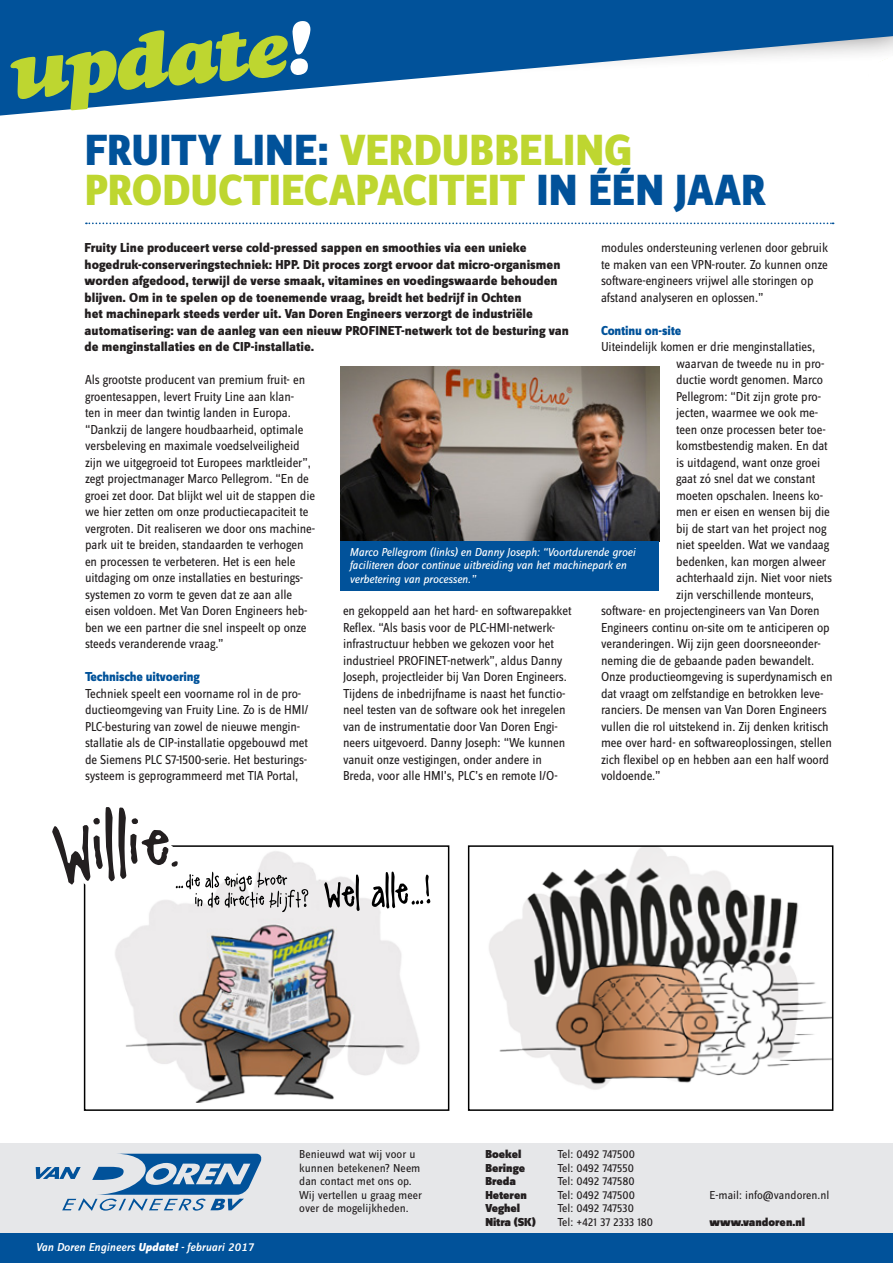
<style>
.page{position:relative;width:893px;height:1263px;background:#fff}
.page>*{position:absolute;margin:0;border:0;box-sizing:border-box;transform-origin:0 0}
.t1{font:italic 77.4px "Goudy Std Heavyface";color:#bed630}
.Geen_afstand{font:45.3px/39.9px "Zine Sans Dis X Bold Roman Tf";color:#bed630}
.Geen_afstand-2{font:13.5px/16.5px "Zine Sans Dis";letter-spacing:-.01em;color:#231f20;scale:.96 1}
.Geen_afstand-3{font:13.5px/16.5px "Zine Sans Dis X Bold Roman Tf";color:#231f20}
.Geen_afstand-4{font:13.5px "Zine Sans Dis X Bold Roman Tf";letter-spacing:-.01em;color:#01529a;scale:.96 1}
.Geen_afstand-5{font:italic 12px/13.5px "Zine Sans Dis";letter-spacing:-.01em;color:#fff}
.Geen_afstand-6{font:12px/13.5px "Zine Sans Dis";color:#231f20}
.Geen_afstand-7{font:12px "Zine Sans Dis";letter-spacing:-.02em;color:#231f20}
.Geen_afstand-8{font:900 12px "Zine Sans Dis";color:#231f20}
.Geen_afstand-9{font:12px "Zine Sans Dis Medium Italic Tf";color:#fff}
.s1{color:#fff}
.s2{color:#01529a}
.s3{font-family:"Zine Sans Dis";font-weight:800;font-style:italic}
</style>
<div class="page">
<div style="left:0;top:1143px;width:893px;height:109px;background:#e6e7e9"></div>
<div style="left:0;top:1233px;width:893px;height:30px;background:#01529a"></div>
<svg style="left:36px;top:1154px;width:226px;height:57px"></svg>
<svg style="left:86px;top:222px;width:749px;height:3px"></svg>
<svg style="left:0;top:0;width:893px;height:116px;fill:#01529a"></svg>
<img style="left:340px;top:367px;width:319px;height:174px">
<div style="left:340px;top:541px;width:319px;height:50px;background:#01529a"></div>
<img style="left:115px;top:865px;width:316px;height:238px">
<div style="left:84px;top:845px;width:365px;height:266px;border:2px solid #000"></div>
<img style="left:489px;top:848px;width:341px;height:242px">
<div style="left:468px;top:845px;width:365px;height:266px;border:2px solid #000"></div>
<svg style="left:52px;top:807px;width:256px;height:105px"></svg>
<svg style="left:324px;top:874px;width:36px;height:37px"></svg>
<svg style="left:372px;top:872px;width:58px;height:36px"></svg>
<p class="t1" style="left:7px;top:24px;width:306px;rotate:-5deg">update<span class="s1">!</span></p>
<p class="Geen_afstand" style="left:85px;top:133px;width:683px"><span class="s2">FRUITY LINE:</span> VERDUBBELING<br>PRODUCTIECAPACITEIT <span class="s2">IN ÉÉN JAAR</span></p>
<p class="Geen_afstand-3" style="left:85px;top:240px;width:486px">Fruity Line produceert verse cold-pressed sappen en smoothies via een unieke hogedruk-conserveringstechniek: HPP. Dit proces zorgt ervoor dat micro-organismen worden afgedood, terwijl de verse smaak, vitamines en voedingswaarde behouden blijven. Om in te spelen op de toenemende vraag, breidt het bedrijf in Ochten<br>het machinepark steeds verder uit. Van Doren Engineers verzorgt de industriële automatisering: van de aanleg van een nieuw PROFINET-netwerk tot de besturing van de menginstallaties en de CIP-installatie.</p>
<p class="Geen_afstand-2" style="left:601px;top:240px;width:238px">modules ondersteuning verlenen door gebruik te maken van een VPN-router. Zo kunnen onze software-engineers vrijwel alle storingen op afstand analyseren en oplossen.”</p>
<p class="Geen_afstand-4" style="left:601px;top:323px;width:85px">Continu on-site</p>
<p class="Geen_afstand-2" style="left:601px;top:339px;width:225px">Uiteindelijk komen er drie menginstallaties,</p>
<p class="Geen_afstand-2" style="left:676px;top:355px;width:156px">waarvan de tweede nu in pro-</p>
<p class="Geen_afstand-2" style="left:676px;top:372px;width:155px">ductie wordt genomen. Marco</p>
<p class="Geen_afstand-2" style="left:676px;top:388px;width:152px">Pellegrom: “Dit zijn grote pro-</p>
<p class="Geen_afstand-2" style="left:676px;top:405px;width:149px">jecten, waarmee we ook me-</p>
<p class="Geen_afstand-2" style="left:676px;top:421px;width:157px">teen onze processen beter toe-</p>
<p class="Geen_afstand-2" style="left:676px;top:438px;width:160px">komstbestendig maken. En dat</p>
<p class="Geen_afstand-2" style="left:676px;top:454px;width:152px">is uitdagend, want onze groei</p>
<p class="Geen_afstand-2" style="left:676px;top:471px;width:146px">gaat zó snel dat we constant</p>
<p class="Geen_afstand-2" style="left:676px;top:487px;width:154px">moeten opschalen. Ineens ko-</p>
<p class="Geen_afstand-2" style="left:676px;top:504px;width:162px">men er eisen en wensen bij die</p>
<p class="Geen_afstand-2" style="left:676px;top:520px;width:158px">bij de start van het project nog</p>
<p class="Geen_afstand-2" style="left:676px;top:537px;width:161px">niet speelden. Wat we vandaag</p>
<p class="Geen_afstand-2" style="left:676px;top:553px;width:158px">bedenken, kan morgen alweer</p>
<p class="Geen_afstand-2" style="left:676px;top:570px;width:164px">achterhaald zijn. Niet voor niets</p>
<p class="Geen_afstand-2" style="left:676px;top:586px;width:145px">zijn verschillende monteurs,</p>
<p class="Geen_afstand-2" style="left:601px;top:603px;width:229px">software- en projectengineers van Van Doren</p>
<p class="Geen_afstand-2" style="left:601px;top:619px;width:240px">Engineers continu on-site om te anticiperen op</p>
<p class="Geen_afstand-2" style="left:601px;top:636px;width:230px">veranderingen. Wij zijn geen doorsneeonder-</p>
<p class="Geen_afstand-2" style="left:601px;top:652px;width:223px">neming die de gebaande paden bewandelt.</p>
<p class="Geen_afstand-2" style="left:601px;top:669px;width:243px">Onze productieomgeving is superdynamisch en</p>
<p class="Geen_afstand-2" style="left:601px;top:685px;width:233px">dat vraagt om zelfstandige en betrokken leve-</p>
<p class="Geen_afstand-2" style="left:601px;top:702px;width:237px">ranciers. De mensen van Van Doren Engineers</p>
<p class="Geen_afstand-2" style="left:601px;top:718px;width:239px">vullen die rol uitstekend in. Zij denken kritisch</p>
<p class="Geen_afstand-2" style="left:601px;top:735px;width:242px">mee over hard- en softwareoplossingen, stellen</p>
<p class="Geen_afstand-2" style="left:601px;top:751px;width:239px">zich flexibel op en hebben aan een half woord</p>
<p class="Geen_afstand-2" style="left:601px;top:768px;width:64px">voldoende.”</p>
<p class="Geen_afstand-2" style="left:85px;top:372px;width:241px">Als grootste producent van premium fruit- en groentesappen, levert Fruity Line aan klan-<br>ten in meer dan twintig landen in Europa. “Dankzij de langere houdbaarheid, optimale versbeleving en maximale voedselveiligheid zijn we uitgegroeid tot Europees marktleider”, zegt projectmanager Marco Pellegrom. “En de groei zet door. Dat blijkt wel uit de stappen die we hier zetten om onze productiecapaciteit te vergroten. Dit realiseren we door ons machine&shy;park uit te breiden, standaarden te verhogen en processen te verbeteren. Het is een hele uitdaging om onze installaties en besturings&shy;systemen zo vorm te geven dat ze aan alle eisen voldoen. Met Van Doren Engineers heb&shy;ben we een partner die snel inspeelt op onze steeds veranderende vraag.”</p>
<p class="Geen_afstand-4" style="left:85px;top:669px;width:121px">Technische uitvoering</p>
<p class="Geen_afstand-2" style="left:85px;top:685px;width:234px">Techniek speelt een voorname rol in de pro&shy;ductieomgeving van Fruity Line. Zo is de HMI/ PLC-besturing van zowel de nieuwe mengin&shy;stallatie als de CIP-installatie opgebouwd met de Siemens PLC S7-1500-serie. Het besturings&shy;systeem is geprogrammeerd met TIA Portal,</p>
<p class="Geen_afstand-5" style="left:350px;top:546px;width:287px">Marco Pellegrom (links) en Danny Joseph: “Voortdurende groei faciliteren door continue uitbreiding van het machinepark en verbetering van processen.”</p>
<p class="Geen_afstand-2" style="left:343px;top:603px;width:240px">en gekoppeld aan het hard- en softwarepakket Reflex. “Als basis voor de PLC-HMI-netwerk&shy;infrastructuur hebben we gekozen voor het industrieel PROFINET-netwerk”, aldus Danny Joseph, projectleider bij Van Doren Engineers.<br>Tijdens de inbedrijfname is naast het functio&shy;neel testen van de software ook het inregelen van de instrumentatie door Van Doren Engi&shy;neers uitgevoerd. Danny Joseph: “We kunnen vanuit onze vestigingen, onder andere in Breda, voor alle HMI’s, PLC’s en remote I/O-</p>
<p class="Geen_afstand-9" style="left:36px;top:1241px;width:220px">Van Doren Engineers <span class="s3">Update!</span> - februari 2017</p>
<p class="Geen_afstand-6" style="left:299px;top:1148px;width:124px">Benieuwd wat wij voor u kunnen betekenen? Neem dan contact met ons op.<br>Wij vertellen u graag meer over de mogelijkheden.</p>
<p class="Geen_afstand-8" style="left:485px;top:1148px;width:38px">Boekel</p>
<p class="Geen_afstand-7" style="left:557px;top:1149px;width:79px">Tel: 0492 747500</p>
<p class="Geen_afstand-8" style="left:485px;top:1161px;width:41px">Beringe</p>
<p class="Geen_afstand-7" style="left:557px;top:1162px;width:78px">Tel: 0492 747550</p>
<p class="Geen_afstand-8" style="left:485px;top:1175px;width:32px">Breda</p>
<p class="Geen_afstand-7" style="left:557px;top:1176px;width:79px">Tel: 0492 747580</p>
<p class="Geen_afstand-8" style="left:485px;top:1188px;width:43px">Heteren</p>
<p class="Geen_afstand-7" style="left:557px;top:1189px;width:79px">Tel: 0492 747500</p>
<p class="Geen_afstand-8" style="left:485px;top:1202px;width:36px">Veghel</p>
<p class="Geen_afstand-7" style="left:557px;top:1203px;width:78px">Tel: 0492 747530</p>
<p class="Geen_afstand-8" style="left:485px;top:1215px;width:52px">Nitra (SK)</p>
<p class="Geen_afstand-7" style="left:557px;top:1216px;width:97px">Tel: +421 37 2333 180</p>
<p class="Geen_afstand-6" style="left:710px;top:1189px;width:121px">E-mail: info@vandoren.nl</p>
<p class="Geen_afstand-8" style="left:710px;top:1215px;width:97px">www.vandoren.nl</p>
</div>
